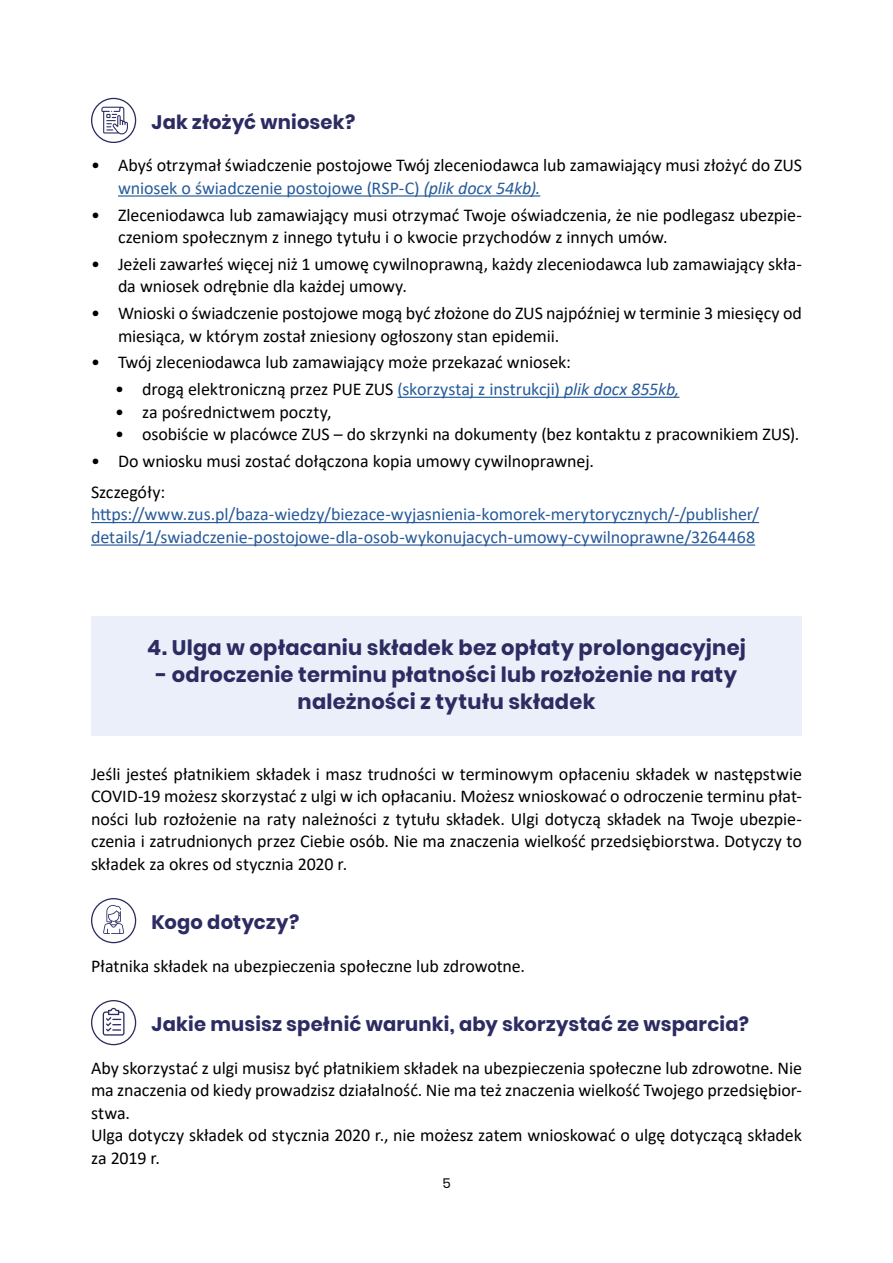
<style>
.page{position:relative;width:893px;height:1263px;background:#fff}
.page>*{position:absolute;margin:0;border:0;box-sizing:border-box;transform-origin:0 0}
.t1{font:700 21px/27px "Poppins";letter-spacing:.01em;color:#2c2b62;text-align:center}
.t2{font:700 19.5px "Poppins";letter-spacing:.01em;color:#2c2b62}
.t3{font:18px/22.5px "Calibri";letter-spacing:-.005em;color:#000}
.t4{font:18px/22.5px "Calibri";letter-spacing:-.005em;color:#275b9b}
.t5{font:13.5px "Poppins";color:#000}
.s1{color:#275b9b}
.s2{font-style:italic;color:#275b9b}
</style>
<div class="page">
<div style="left:91px;top:98px;width:45px;height:45px;border:1px solid #2c2b62;border-radius:50%"></div>
<svg style="left:101px;top:107px;width:27px;height:27px"></svg>
<hr style="left:118px;top:195px;width:422px;height:2px;background:#275b9b">
<hr style="left:398px;top:397px;width:281px;height:1px;background:#275b9b">
<hr style="left:91px;top:522px;width:668px;height:1px;background:#275b9b">
<hr style="left:91px;top:544px;width:664px;height:2px;background:#275b9b">
<div style="left:91px;top:898px;width:45px;height:45px;border:1px solid #2c2b62;border-radius:50%"></div>
<div style="left:91px;top:616px;width:711px;height:120px;background:#ebeff9"></div>
<div style="left:91px;top:1000px;width:45px;height:45px;border:1px solid #2c2b62;border-radius:50%"></div>
<svg style="left:103px;top:1008px;width:22px;height:27px"></svg>
<svg style="left:103px;top:905px;width:21px;height:29px"></svg>
<p class="t2" style="left:152px;top:110px;width:205px">Jak złożyć wniosek?</p>
<p class="t3" style="left:118px;top:154px;width:685px;text-indent:-27px">• Abyś otrzymał świadczenie postojowe Twój zleceniodawca lub zamawiający musi złożyć do ZUS <span class="s1">wniosek o świadczenie postojowe (RSP-C)</span> <span class="s2">(plik docx 54kb).</span></p>
<p class="t3" style="left:118px;top:203px;width:685px;text-indent:-27px">• Zleceniodawca lub zamawiający musi otrzymać Twoje oświadczenia, że nie podlegasz ubezpie&shy;czeniom społecznym z innego tytułu i o kwocie przychodów z innych umów.</p>
<p class="t3" style="left:118px;top:252px;width:685px;text-indent:-27px">• Jeżeli zawarłeś więcej niż 1 umowę cywilnoprawną, każdy zleceniodawca lub zamawiający skła&shy;da wniosek odrębnie dla każdej umowy.</p>
<p class="t3" style="left:118px;top:302px;width:685px;text-indent:-27px">• Wnioski o świadczenie postojowe mogą być złożone do ZUS najpóźniej w terminie 3 miesięcy od miesiąca, w którym został zniesiony ogłoszony stan epidemii.</p>
<p class="t3" style="left:91px;top:351px;width:482px">• Twój zleceniodawca lub zamawiający może przekazać wniosek:</p>
<p class="t3" style="left:115px;top:378px;width:566px">• drogą elektroniczną przez PUE ZUS <span class="s1">(skorzystaj z instrukcji)</span> <span class="s2">plik docx 855kb,</span></p>
<p class="t3" style="left:115px;top:400px;width:218px">• za pośrednictwem poczty,</p>
<p class="t3" style="left:115px;top:423px;width:686px">• osobiście w placówce ZUS – do skrzynki na dokumenty (bez kontaktu z pracownikiem ZUS).</p>
<p class="t3" style="left:91px;top:445px;width:504px;line-height:31px">• Do wniosku musi zostać dołączona kopia umowy cywilnoprawnej.<br>Szczegóły:</p>
<p class="t4" style="left:91px;top:503px;width:670px">https://www.zus.pl/baza-wiedzy/biezace-wyjasnienia-komorek-merytorycznych/-/publisher/ details/1/swiadczenie-postojowe-dla-osob-wykonujacych-umowy-cywilnoprawne/3264468</p>
<p class="t1" style="left:147px;top:634px;width:600px">4. Ulga w opłacaniu składek bez opłaty prolongacyjnej</p>
<p class="t1" style="left:156px;top:661px;width:583px">- odroczenie terminu płatności lub rozłożenie na raty należności z tytułu składek</p>
<p class="t3" style="left:91px;top:762px;width:712px;text-align:justify">Jeśli jesteś płatnikiem składek i masz trudności w terminowym opłaceniu składek w następstwie COVID-19 możesz skorzystać z ulgi w ich opłacaniu. Możesz wnioskować o odroczenie terminu płat&shy;ności lub rozłożenie na raty należności z tytułu składek. Ulgi dotyczą składek na Twoje ubezpie&shy;czenia i zatrudnionych przez Ciebie osób. Nie ma znaczenia wielkość przedsiębiorstwa. Dotyczy to składek za okres od stycznia 2020 r.</p>
<p class="t2" style="left:152px;top:911px;width:149px">Kogo dotyczy?</p>
<p class="t3" style="left:91px;top:954px;width:436px">Płatnika składek na ubezpieczenia społeczne lub zdrowotne.</p>
<p class="t2" style="left:152px;top:1013px;width:599px">Jakie musisz spełnić warunki, aby skorzystać ze wsparcia?</p>
<p class="t3" style="left:91px;top:1056px;width:712px">Aby skorzystać z ulgi musisz być płatnikiem składek na ubezpieczenia społeczne lub zdrowotne. Nie ma znaczenia od kiedy prowadzisz działalność. Nie ma też znaczenia wielkość Twojego przedsiębior&shy;stwa.<br>Ulga dotyczy składek od stycznia 2020 r., nie możesz zatem wnioskować o ulgę dotyczącą składek za 2019 r.</p>
<p class="t5" style="left:442px;top:1175px;width:10px">5</p>
</div>
